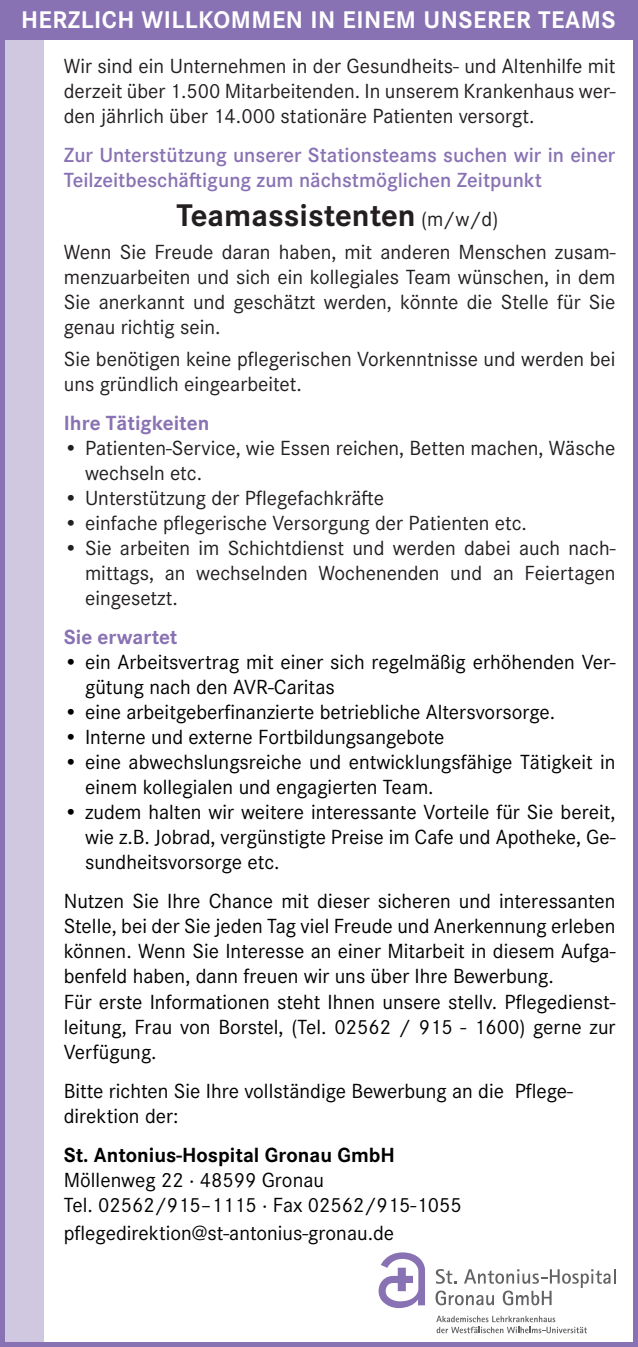
<style>
.page{position:relative;width:638px;height:1347px;background:#fff}
.page>*{position:absolute;margin:0;border:0;box-sizing:border-box;transform-origin:0 0}
.t1{font:700 32.5px "Corporate S Pro";color:#231f20}
.t2{font:700 25px "Corporate S Pro";letter-spacing:.02em;color:#fff}
.t3{font:21.25px/25px "Corporate S Pro";color:#000}
.t4{font:21.25px/25px "Corporate S Pro";color:#231f20;text-align:justify}
.t5{font:600 21.25px/25px "Corporate S Pro";color:#8972b3}
.t6{font:700 21.25px "Corporate S Pro";color:#000}
.t7{font:700 21.25px "Corporate S Pro";color:#8972b3}
.s1{font-weight:400;font-size:21.25px}
</style>
<div class="page">
<div style="left:4px;top:24px;width:40px;height:1322px;background:#d0c7e0"></div>
<div style="left:0;top:0;width:638px;height:1346px;border:5px solid #8972b3"></div>
<div style="left:0;top:0;width:638px;height:40px;background:#8972b3"></div>
<svg style="left:435px;top:1269px;width:180px;height:36px"></svg>
<svg style="left:378px;top:1252px;width:47px;height:56px"></svg>
<svg style="left:436px;top:1315px;width:151px;height:18px"></svg>
<p class="t2" style="left:21px;top:0;width:596px">HERZLICH WILLKOMMEN IN EINEM UNSERER TEAMS</p>
<p class="t4" style="left:64px;top:52px;width:553px">Wir sind ein Unternehmen in der Gesundheits- und Altenhilfe mit derzeit über 1.500 Mitarbeitenden. In unserem Krankenhaus wer&shy;den jährlich über 14.000 stationäre Patienten versorgt.</p>
<p class="t5" style="left:64px;top:141px;width:553px">Zur Unterstützung unserer Stationsteams suchen wir in einer<br>Teilzeitbeschäftigung zum nächstmöglichen Zeitpunkt</p>
<p class="t1" style="left:176px;top:190px;width:323px">Teamassistenten <span class="s1">(m/w/d)</span></p>
<p class="t4" style="left:64px;top:237px;width:553px">Wenn Sie Freude daran haben, mit anderen Menschen zusam&shy;menzuarbeiten und sich ein kollegiales Team wünschen, in dem Sie anerkannt und geschätzt werden, könnte die Stelle für Sie genau richtig sein.</p>
<p class="t4" style="left:64px;top:345px;width:553px">Sie benötigen keine pflegerischen Vorkenntnisse und werden bei uns gründlich eingearbeitet.</p>
<p class="t7" style="left:64px;top:406px;width:147px">Ihre Tätigkeiten</p>
<p class="t4" style="left:85px;top:434px;width:532px;text-indent:-21px">• Patienten-Service, wie Essen reichen, Betten machen, Wäsche wechseln etc.</p>
<p class="t4" style="left:64px;top:484px;width:322px">• Unterstützung der Pflegefachkräfte</p>
<p class="t4" style="left:64px;top:509px;width:465px">• einfache pflegerische Versorgung der Patienten etc.</p>
<p class="t4" style="left:85px;top:534px;width:532px;text-indent:-21px">• Sie arbeiten im Schichtdienst und werden dabei auch nach&shy;mittags, an wechselnden Wochenenden und an Feiertagen eingesetzt.</p>
<p class="t7" style="left:64px;top:620px;width:115px">Sie erwartet</p>
<p class="t3" style="left:85px;top:648px;width:532px;text-indent:-21px">• ein Arbeitsvertrag mit einer sich regelmäßig erhöhenden Ver&shy;gütung nach den AVR-Caritas</p>
<p class="t3" style="left:64px;top:698px;width:493px">• eine arbeitgeberfinanzierte betriebliche Altersvorsorge.</p>
<p class="t3" style="left:64px;top:723px;width:382px">• Interne und externe Fortbildungsangebote</p>
<p class="t3" style="left:85px;top:748px;width:532px;text-indent:-21px">• eine abwechslungsreiche und entwicklungsfähige Tätigkeit in einem kollegialen und engagierten Team.</p>
<p class="t3" style="left:85px;top:798px;width:532px;text-align:justify;text-indent:-21px">• zudem halten wir weitere interessante Vorteile für Sie bereit, wie z.B. Jobrad, vergünstigte Preise im Cafe und Apotheke, Ge&shy;sundheitsvorsorge etc.</p>
<p class="t3" style="left:64px;top:887px;width:553px;text-align:justify">Nutzen Sie Ihre Chance mit dieser sicheren und interessanten Stelle, bei der Sie jeden Tag viel Freude und Anerkennung erleben können. Wenn Sie Interesse an einer Mitarbeit in diesem Aufga&shy;benfeld haben, dann freuen wir uns über Ihre Bewerbung.</p>
<p class="t3" style="left:64px;top:987px;width:553px;text-align:justify">Für erste Informationen steht Ihnen unsere stellv. Pflegedienst&shy;leitung, Frau von Borstel, (Tel. 02562 / 915 - 1600) gerne zur Verfügung.</p>
<p class="t3" style="left:64px;top:1076px;width:511px">Bitte richten Sie Ihre vollständige Bewerbung an die Pflege&shy;direktion der:</p>
<p class="t6" style="left:64px;top:1138px;width:333px">St. Antonius-Hospital Gronau GmbH</p>
<p class="t3" style="left:64px;top:1165px;width:262px">Möllenweg 22 · 48599 Gronau</p>
<p class="t3" style="left:64px;top:1190px;width:399px">Tel. 02562/915–1115 · Fax 02562/915-1055</p>
<p class="t3" style="left:64px;top:1219px;width:332px">pflegedirektion@st-antonius-gronau.de</p>
</div>
